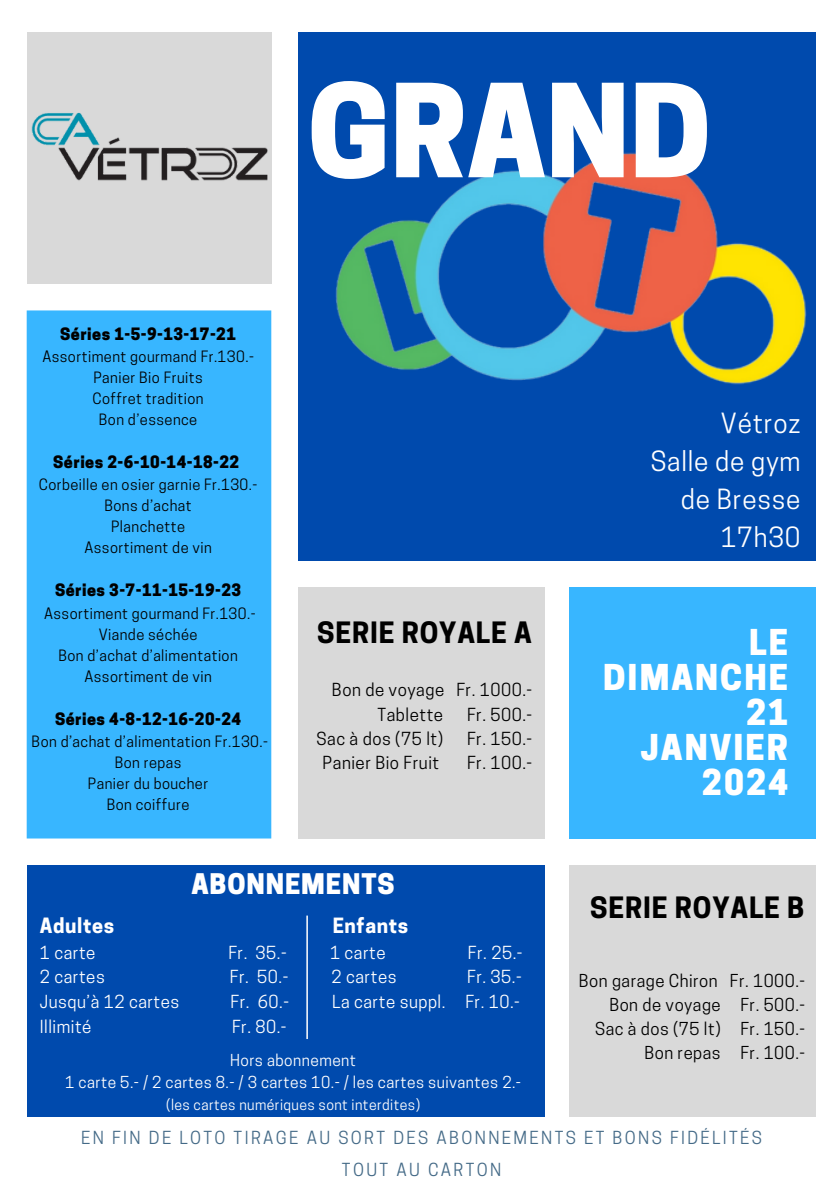
<style>
.page{position:relative;width:839px;height:1191px;background:#fff}
.page>*{position:absolute;margin:0;border:0;box-sizing:border-box;transform-origin:0 0}
.t1{font:800 121.2px "Cooper Hewitt";color:#fff}
.t2{font:800 33.4px/34.8px "Cooper Hewitt";letter-spacing:.06em;color:#fff;text-align:right}
.t3{font:700 27.6px "Cooper Hewitt";letter-spacing:.03em;color:#000}
.t4{font:800 26.6px "Cooper Hewitt";letter-spacing:.03em;color:#fff}
.t5{font:26.2px "Cooper Hewitt";letter-spacing:.03em;color:#fff}
.t6{font:700 19.8px "Cooper Hewitt";letter-spacing:.03em;color:#fff}
.t7{font:17px "Cooper Hewitt";letter-spacing:.03em;color:#fff}
.t8{font:17px "Cooper Hewitt";letter-spacing:.03em;color:#000}
.t9{font:17px "Cooper Hewitt";letter-spacing:.14em;color:#446a87}
.t10{font:16.8px "Cooper Hewitt";letter-spacing:.03em;color:#000}
.t11{font:800 16px "Cooper Hewitt";letter-spacing:.03em;color:#000}
.t12{font:15.6px "Cooper Hewitt";letter-spacing:.03em;color:#fff}
.t13{font:14.6px "Cooper Hewitt";letter-spacing:.03em;color:#000}
.t14{font:14px "Cooper Hewitt";letter-spacing:.03em;color:#fff}
</style>
<div class="page">
<div style="left:27px;top:865px;width:517px;height:251px;background:#004aad"></div>
<div style="left:298px;top:33px;width:517px;height:528px;background:#004aad"></div>
<div style="left:569px;top:865px;width:246px;height:251px;background:#d9d9d9"></div>
<div style="left:298px;top:587px;width:246px;height:252px;background:#d9d9d9"></div>
<div style="left:569px;top:587px;width:246px;height:252px;background:#38b6ff"></div>
<div style="left:27px;top:310px;width:244px;height:529px;background:#38b6ff"></div>
<div style="left:27px;top:33px;width:244px;height:251px;background:#d9d9d9"></div>
<img style="left:268px;top:125px;width:548px;height:286px">
<hr style="left:306px;top:916px;width:2px;height:123px;background:#fff">
<img style="left:31px;top:106px;width:247px;height:81px">
<p class="t1" style="left:307px;top:86px;width:405px">GRAND</p>
<p class="t11" style="left:60px;top:328px;width:177px">Séries 1-5-9-13-17-21</p>
<p class="t13" style="left:42px;top:351px;width:213px">Assortiment gourmand Fr.130.-</p>
<p class="t13" style="left:93px;top:372px;width:111px">Panier Bio Fruits</p>
<p class="t13" style="left:92px;top:393px;width:113px">Coffret tradition</p>
<p class="t13" style="left:99px;top:414px;width:100px">Bon d’essence</p>
<p class="t11" style="left:53px;top:456px;width:187px">Séries 2-6-10-14-18-22</p>
<p class="t13" style="left:39px;top:479px;width:220px">Corbeille en osier garnie Fr.130.-</p>
<p class="t13" style="left:104px;top:500px;width:89px">Bons d’achat</p>
<p class="t13" style="left:111px;top:521px;width:75px">Planchette</p>
<p class="t13" style="left:84px;top:542px;width:129px">Assortiment de vin</p>
<p class="t11" style="left:55px;top:584px;width:187px">Séries 3-7-11-15-19-23</p>
<p class="t13" style="left:44px;top:608px;width:213px">Assortiment gourmand Fr.130.-</p>
<p class="t13" style="left:99px;top:629px;width:100px">Viande séchée</p>
<p class="t13" style="left:58px;top:650px;width:181px">Bon d’achat d’alimentation</p>
<p class="t13" style="left:84px;top:671px;width:129px">Assortiment de vin</p>
<p class="t11" style="left:55px;top:713px;width:187px">Séries 4-8-12-16-20-24</p>
<p class="t13" style="left:32px;top:736px;width:238px">Bon d’achat d’alimentation Fr.130.-</p>
<p class="t13" style="left:115px;top:757px;width:68px">Bon repas</p>
<p class="t13" style="left:88px;top:778px;width:122px">Panier du boucher</p>
<p class="t13" style="left:107px;top:799px;width:84px">Bon coiffure</p>
<p class="t3" style="left:317px;top:622px;width:216px">SERIE ROYALE A</p>
<p class="t8" style="left:332px;top:684px;width:202px">Bon de voyage Fr. 1000.-</p>
<p class="t8" style="left:377px;top:708px;width:67px">Tablette</p>
<p class="t8" style="left:467px;top:708px;width:67px">Fr. 500.-</p>
<p class="t8" style="left:316px;top:732px;width:128px">Sac à dos (75 lt)</p>
<p class="t8" style="left:467px;top:732px;width:67px">Fr. 150.-</p>
<p class="t8" style="left:322px;top:757px;width:118px">Panier Bio Fruit</p>
<p class="t8" style="left:467px;top:757px;width:67px">Fr. 100.-</p>
<p class="t5" style="left:720px;top:413px;width:81px">Vétroz</p>
<p class="t5" style="left:650px;top:451px;width:151px">Salle de gym</p>
<p class="t5" style="left:680px;top:489px;width:121px">de Bresse</p>
<p class="t5" style="left:720px;top:527px;width:81px">17h30</p>
<p class="t2" style="left:603px;top:630px;width:186px">LE<br>DIMANCHE<br>21<br>JANVIER<br>2024</p>
<p class="t4" style="left:191px;top:874px;width:204px">ABONNEMENTS</p>
<p class="t6" style="left:40px;top:918px;width:76px">Adultes</p>
<p class="t6" style="left:333px;top:918px;width:77px">Enfants</p>
<p class="t7" style="left:40px;top:946px;width:57px">1 carte</p>
<p class="t7" style="left:228px;top:946px;width:60px">Fr. 35.-</p>
<p class="t7" style="left:330px;top:946px;width:57px">1 carte</p>
<p class="t7" style="left:468px;top:946px;width:56px">Fr. 25.-</p>
<p class="t7" style="left:40px;top:971px;width:66px">2 cartes</p>
<p class="t7" style="left:230px;top:971px;width:60px">Fr. 50.-</p>
<p class="t7" style="left:331px;top:971px;width:66px">2 cartes</p>
<p class="t7" style="left:467px;top:971px;width:56px">Fr. 35.-</p>
<p class="t7" style="left:40px;top:995px;width:141px">Jusqu’à 12 cartes</p>
<p class="t7" style="left:230px;top:995px;width:60px">Fr. 60.-</p>
<p class="t7" style="left:332px;top:995px;width:189px">La carte suppl. Fr. 10.-</p>
<p class="t7" style="left:40px;top:1020px;width:53px">Illimité</p>
<p class="t7" style="left:232px;top:1020px;width:56px">Fr. 80.-</p>
<p class="t12" style="left:230px;top:1054px;width:128px">Hors abonnement</p>
<p class="t12" style="left:65px;top:1077px;width:457px">1 carte 5.- / 2 cartes 8.- / 3 cartes 10.- / les cartes suivantes 2.-</p>
<p class="t14" style="left:166px;top:1099px;width:255px">(les cartes numériques sont interdites)</p>
<p class="t3" style="left:590px;top:897px;width:216px">SERIE ROYALE B</p>
<p class="t10" style="left:579px;top:975px;width:228px">Bon garage Chiron Fr. 1000.-</p>
<p class="t10" style="left:609px;top:999px;width:197px">Bon de voyage Fr. 500.-</p>
<p class="t10" style="left:595px;top:1023px;width:211px">Sac à dos (75 lt) Fr. 150.-</p>
<p class="t10" style="left:644px;top:1047px;width:162px">Bon repas Fr. 100.-</p>
<p class="t9" style="left:81px;top:1131px;width:682px">EN FIN DE LOTO TIRAGE AU SORT DES ABONNEMENTS ET BONS FIDÉLITÉS</p>
<p class="t9" style="left:342px;top:1163px;width:161px">TOUT AU CARTON</p>
</div>
